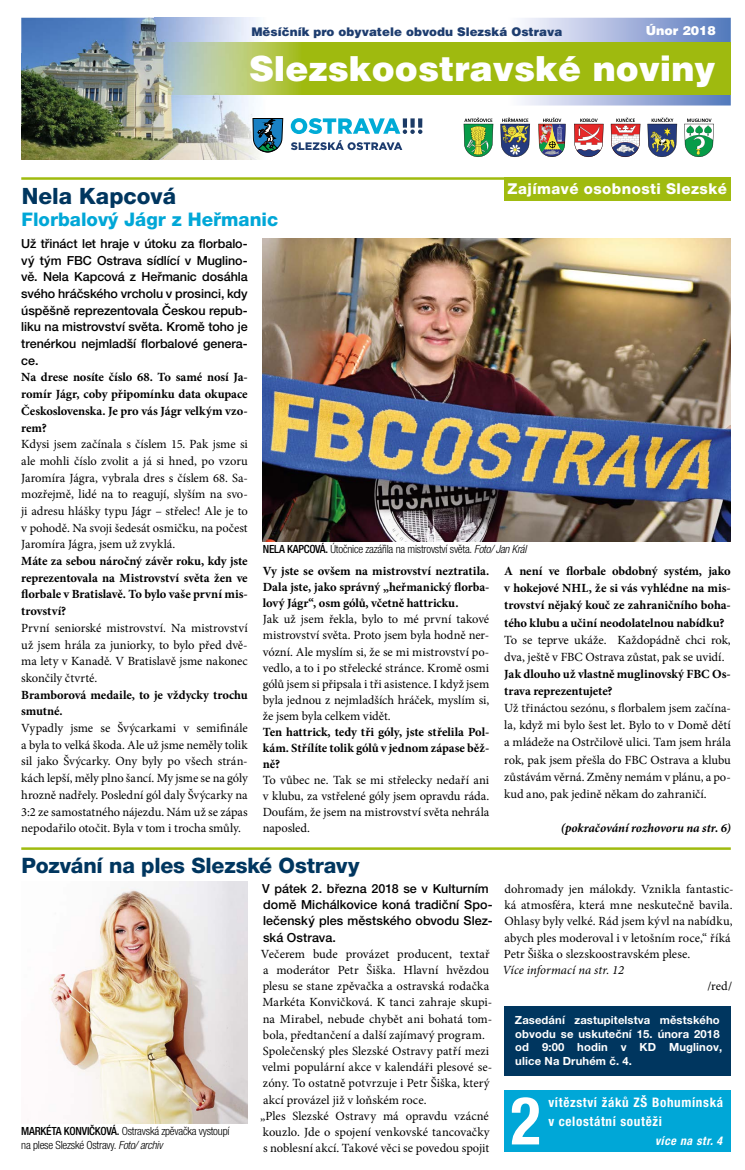
<style>
.page{position:relative;width:745px;height:1170px;background:#fff}
.page>*{position:absolute;margin:0;border:0;box-sizing:border-box;transform-origin:0 0}
.t1{font:700 condensed 66.62px "Helvetica Neue LT Pro";color:#fff;scale:.94 1}
.t2{font:900 34.5px "Helvetica CE";color:#fff}
.t3{font:800 22.5px "Helvetica Neue LT Pro";color:#00365f}
.t4{font:800 21.25px "Helvetica Neue LT Pro";letter-spacing:-.01em;color:#00365f}
.t5{font:800 18.75px "Helvetica Neue LT Pro";color:#00a7d7}
.t6{font:800 15px "Helvetica Neue LT Pro";letter-spacing:.03em;color:#fff}
.t7{font:700 condensed 13.12px/19.1px "Helvetica Neue LT Pro";letter-spacing:.05em;color:#fff}
.t8{font:12.5px/16.2px "Minion Pro";color:#000;text-align:justify}
.t9{font:700 12.5px/16.8px "Minion Pro";letter-spacing:-.005em;color:#000;text-align:justify}
.t10{font:500 12.5px/16.8px "Helvetica Neue LT Pro";letter-spacing:.005em;color:#000}
.t11{font:italic 700 12.5px "Minion Pro";color:#000}
.t12{font:italic 12.5px "Minion Pro";letter-spacing:.005em;color:#000}
.t13{font:900 12.5px "Helvetica CE";color:#fff}
.t14{font:900 11.88px "Helvetica CE";color:#1e3d6f}
.t15{font:italic 700 condensed 11.88px "Helvetica Neue LT Pro";letter-spacing:.05em;color:#fff}
.t16{font:300 condensed 11.25px/13.5px "Helvetica Neue LT Pro";letter-spacing:-.02em;color:#000}
.t17{font:700 11.25px/13.5px "Helvetica Neue LT Pro";letter-spacing:.01em;color:#fff}
.s1{font-weight:500}
.s2{font-style:italic}
</style>
<div class="page">
<svg style="left:500px;top:18px;width:230px;height:87px;background:#adbcd4"></svg>
<img style="left:21px;top:18px;width:133px;height:35px">
<img style="left:154px;top:18px;width:134px;height:25px">
<img style="left:21px;top:53px;width:125px;height:36px">
<img style="left:21px;top:89px;width:133px;height:70px">
<img style="left:154px;top:94px;width:134px;height:65px">
<div style="left:288px;top:43px;width:212px;height:51px;background:#9fba0f"></div>
<div style="left:500px;top:43px;width:230px;height:51px;background:#9fba0f"></div>
<img style="left:146px;top:43px;width:142px;height:51px">
<svg style="left:463px;top:118px;width:30px;height:39px"></svg>
<svg style="left:538px;top:118px;width:27px;height:39px"></svg>
<svg style="left:574px;top:119px;width:29px;height:38px"></svg>
<svg style="left:610px;top:118px;width:30px;height:39px"></svg>
<svg style="left:647px;top:118px;width:29px;height:39px"></svg>
<svg style="left:684px;top:119px;width:29px;height:38px"></svg>
<svg style="left:500px;top:118px;width:29px;height:39px"></svg>
<svg style="left:250px;top:115px;width:172px;height:40px"></svg>
<div style="left:504px;top:177px;width:226px;height:24px;background:#a0bb0f"></div>
<hr style="left:21px;top:177px;width:709px;height:3px;background:#a0bb0f">
<div style="left:504px;top:1090px;width:226px;height:62px;background:#00a7d7"></div>
<hr style="left:21px;top:847px;width:709px;height:2px;background:#a0bb0f">
<div style="left:504px;top:1005px;width:226px;height:70px;background:#00365f"></div>
<img style="left:262px;top:239px;width:468px;height:302px">
<img style="left:49px;top:881px;width:198px;height:242px">
<p class="t14" style="left:251px;top:25px;width:312px">Měsíčník pro obyvatele obvodu Slezská Ostrava</p>
<p class="t13" style="left:645px;top:24px;width:72px">Únor 2018</p>
<h2 class="t2" style="left:249px;top:49px;width:468px">Slezskoostravské noviny</h2>
<h3 class="t3" style="left:22px;top:182px;width:156px">Nela Kapcová</h3>
<h3 class="t5" style="left:22px;top:209px;width:258px">Florbalový Jágr z Heřmanic</h3>
<p class="t6" style="left:507px;top:180px;width:221px">Zajímavé osobnosti Slezské</p>
<p class="t10" style="left:21px;top:235px;width:228px;text-align:justify">Už třináct let hraje v útoku za florbalo&shy;vý tým FBC Ostrava sídlící v Muglino&shy;vě. Nela Kapcová z Heřmanic dosáhla svého hráčského vrcholu v prosinci, kdy úspěšně reprezentovala Českou repub&shy;liku na mistrovství světa. Kromě toho je trenérkou nejmladší florbalové genera&shy;ce.</p>
<p class="t9" style="left:21px;top:369px;width:228px">Na drese nosíte číslo 68. To samé nosí Ja&shy;romír Jágr, coby připomínku data okupace Československa. Je pro vás Jágr velkým vzo&shy;rem?</p>
<p class="t8" style="left:21px;top:436px;width:228px;line-height:16.6px">Kdysi jsem začínala s číslem 15. Pak jsme si ale mohli číslo zvolit a já si hned, po vzoru Jaromíra Jágra, vybrala dres s číslem 68. Sa&shy;mozřejmě, lidé na to reagují, slyším na svo&shy;ji adresu hlášky typu Jágr – střelec! Ale je to v pohodě. Na svoji šedesát osmičku, na počest Jaromíra Jágra, jsem už zvyklá.</p>
<p class="t9" style="left:21px;top:552px;width:228px">Máte za sebou náročný závěr roku, kdy jste reprezentovala na Mistrovství světa žen ve florbale v Bratislavě. To bylo vaše první mis&shy;trovství?</p>
<p class="t8" style="left:21px;top:619px;width:228px;line-height:16.6px">První seniorské mistrovství. Na mistrovství už jsem hrála za juniorky, to bylo před dvě&shy;ma lety v Kanadě. V Bratislavě jsme nakonec skončily čtvrté.</p>
<p class="t9" style="left:21px;top:686px;width:228px">Bramborová medaile, to je vždycky trochu smutné.</p>
<p class="t8" style="left:21px;top:719px;width:228px;line-height:16.6px">Vypadly jsme se Švýcarkami v semifinále a byla to velká škoda. Ale už jsme neměly tolik sil jako Švýcarky. Ony byly po všech strán&shy;kách lepší, měly plno šancí. My jsme se na góly hrozně nadřely. Poslední gól daly Švýcarky na 3:2 ze samostatného nájezdu. Nám už se zápas nepodařilo otočit. Byla v tom i trocha smůly.</p>
<p class="t16" style="left:262px;top:541px;width:265px"><span class="s1">NELA KAPCOVÁ.</span> Útočnice zazářila na mistrovství světa. <span class="s2">Foto/ Jan Král</span></p>
<p class="t9" style="left:262px;top:563px;width:228px;line-height:16px">Vy jste se ovšem na mistrovství neztratila.<br>Dala jste, jako správný „heřmanický florba&shy;lový Jágr“, osm gólů, včetně hattricku.</p>
<p class="t8" style="left:262px;top:611px;width:228px">Jak už jsem řekla, bylo to mé první takové mistrovství světa. Proto jsem byla hodně ner&shy;vózní. Ale myslím si, že se mi mistrovství po&shy;vedlo, a to i po střelecké stránce. Kromě osmi gólů jsem si připsala i tři asistence. I když jsem byla jednou z nejmladších hráček, myslím si, že jsem byla celkem vidět.</p>
<p class="t9" style="left:262px;top:723px;width:228px;line-height:16px">Ten hattrick, tedy tři góly, jste střelila Pol&shy;kám. Střílíte tolik gólů v jednom zápase běž&shy;ně?</p>
<p class="t8" style="left:262px;top:772px;width:228px">To vůbec ne. Tak se mi střelecky nedaří ani v klubu, za vstřelené góly jsem opravdu ráda.<br>Doufám, že jsem na mistrovství světa nehrála naposled.</p>
<p class="t9" style="left:504px;top:562px;width:228px;line-height:17.1px">A není ve florbale obdobný systém, jako v hokejové NHL, že si vás vyhlédne na mis&shy;trovství nějaký kouč ze zahraničního boha&shy;tého klubu a učiní neodolatelnou nabídku?</p>
<p class="t8" style="left:504px;top:631px;width:228px;line-height:17.1px">To se teprve ukáže. Každopádně chci rok, dva, ještě v FBC Ostrava zůstat, pak se uvidí.</p>
<p class="t9" style="left:504px;top:665px;width:228px;line-height:17.1px">Jak dlouho už vlastně muglinovský FBC Os&shy;trava reprezentujete?</p>
<p class="t8" style="left:504px;top:699px;width:228px;line-height:17.1px">Už třináctou sezónu, s florbalem jsem začína&shy;la, když mi bylo šest let. Bylo to v Domě dětí a mládeže na Ostrčilově ulici. Tam jsem hrála rok, pak jsem přešla do FBC Ostrava a klubu zůstávám věrná. Změny nemám v plánu, a po&shy;kud ano, pak jedině někam do zahraničí.</p>
<p class="t11" style="left:560px;top:819px;width:171px">(pokračování rozhovoru na str. 6)</p>
<h3 class="t4" style="left:22px;top:852px;width:339px">Pozvání na ples Slezské Ostravy</h3>
<p class="t10" style="left:262px;top:880px;width:232px;line-height:16.2px">V pátek 2. března 2018 se v Kulturním domě Michálkovice koná tradiční Spo&shy;lečenský ples městského obvodu Slez&shy;ská Ostrava.</p>
<p class="t8" style="left:260px;top:945px;width:233px;text-align:left">Večerem bude provázet producent, textař a moderátor Petr Šiška. Hlavní hvězdou plesu se stane zpěvačka a ostravská rodačka Markéta Konvičková. K tanci zahraje skupi&shy;na Mirabel, nebude chybět ani bohatá tom&shy;bola, předtančení a další zajímavý program.<br>Společenský ples Slezské Ostravy patří mezi velmi populární akce v kalendáři plesové se&shy;zóny. To ostatně potvrzuje i Petr Šiška, který akcí provázel již v loňském roce.<br>„Ples Slezské Ostravy má opravdu vzácné kouzlo. Jde o spojení venkovské tancovačky s noblesní akcí. Takové věci se povedou spojit</p>
<p class="t16" style="left:21px;top:1124px;width:209px"><span class="s1">MARKÉTA KONVIČKOVÁ.</span> Ostravská zpěvačka vystoupí na plese Slezské Ostravy. <span class="s2">Foto/ archiv</span></p>
<p class="t8" style="left:503px;top:880px;width:231px;text-align:left">dohromady jen málokdy. Vznikla fantastic&shy;ká atmosféra, která mne neskutečně bavila.<br>Ohlasy byly velké. Rád jsem kývl na nabídku, abych ples moderoval i v letošním roce,“ říká Petr Šiška o slezskoostravském plese.</p>
<p class="t12" style="left:502px;top:961px;width:123px">Více informací na str. 12</p>
<p class="t8" style="left:707px;top:978px;width:26px">/red/</p>
<p class="t17" style="left:514px;top:1013px;width:208px">Zasedání zastupitelstva městského obvodu se uskuteční 15. února 2018 od 9:00 hodin v KD Muglinov, ulice Na Druhém č. 4.</p>
<h1 class="t1" style="left:510px;top:1080px;width:33px">2</h1>
<p class="t7" style="left:548px;top:1092px;width:176px">vítězství žáků ZŠ Bohumínská v celostátní soutěži</p>
<p class="t15" style="left:654px;top:1133px;width:69px">více na str. 4</p>
</div>
